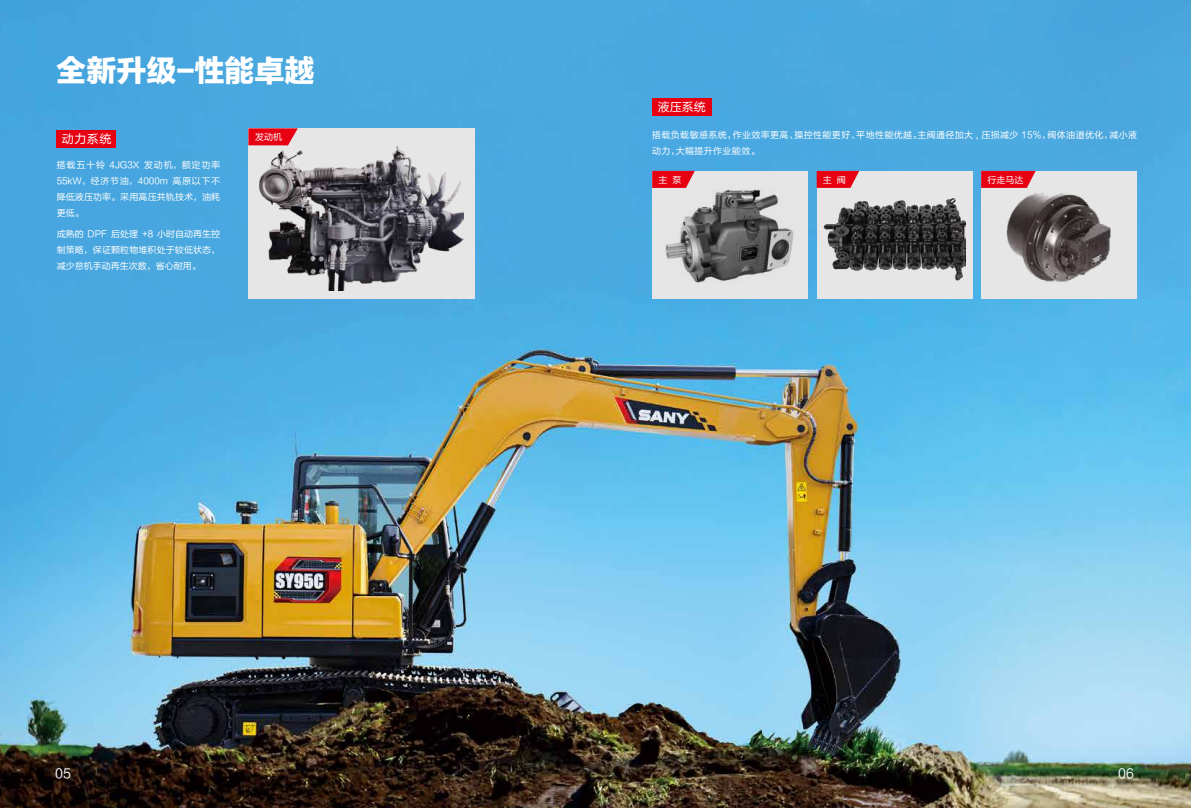
<style>
.page{position:relative;width:1191px;height:808px;background:#fff}
.page>*{position:absolute;margin:0;border:0;box-sizing:border-box;transform-origin:0 0}
.t1{font:30px "FZLTTHK GBK1 0";color:#fff}
.t2{font:13px "FZLTHK GBK1 0";color:#fff}
.t3{font:12px "FZLTHK GBK1 0";letter-spacing:.02em;color:#fff}
.t4{font:9px/16px "FZLTHK GBK1 0";letter-spacing:.015em;color:#fff;text-align:justify}
.t5{font:9px/16px "FZLTHK GBK1 0";letter-spacing:.04em;color:#fff}
</style>
<div class="page">
<img style="left:0;top:0;width:1191px;height:808px">
<div style="left:57px;top:130px;width:59px;height:17px;background:#e60012"></div>
<div style="left:248px;top:128px;width:227px;height:170px;background:#e6e6e6"></div>
<svg style="left:248px;top:128px;width:50px;height:17px"></svg>
<img style="left:0;top:258px;width:1px;height:489px">
<img style="left:260px;top:147px;width:204px;height:143px">
<div style="left:652px;top:99px;width:59px;height:17px;background:#e60012"></div>
<div style="left:652px;top:171px;width:156px;height:127px;background:#e6e6e6"></div>
<div style="left:816px;top:171px;width:156px;height:127px;background:#e6e6e6"></div>
<svg style="left:816px;top:171px;width:43px;height:17px"></svg>
<div style="left:981px;top:171px;width:156px;height:127px;background:#e6e6e6"></div>
<svg style="left:981px;top:171px;width:54px;height:17px"></svg>
<img style="left:1006px;top:193px;width:105px;height:89px">
<img style="left:823px;top:198px;width:142px;height:83px">
<img style="left:665px;top:189px;width:129px;height:94px">
<svg style="left:652px;top:171px;width:42px;height:17px"></svg>
<h1 class="t1" style="left:56px;top:54px;width:260px">全新升级-性能卓越</h1>
<h3 class="t3" style="left:62px;top:132px;width:51px">动力系统</h3>
<p class="t4" style="left:57px;top:157px;width:165px">搭载五十铃 4JG3X 发动机，额定功率55kW，经济节油，4000m 高原以下不降低液压功率。采用高压共轨技术，油耗更低。</p>
<p class="t4" style="left:57px;top:226px;width:165px">成熟的 DPF 后处理 +8 小时自动再生控制策略，保证颗粒物堆积处于较低状态，减少怠机手动再生次数，省心耐用。</p>
<p class="t4" style="left:255px;top:129px;width:29px">发动机</p>
<h3 class="t3" style="left:658px;top:100px;width:49px">液压系统</h3>
<p class="t5" style="left:652px;top:127px;width:486px">搭载负载敏感系统，作业效率更高、操控性能更好、平地性能优越。主阀通径加大 , 压损减少 15%，阀体油道优化，减小液动力，大幅提升作业能效。</p>
<p class="t4" style="left:658px;top:172px;width:24px">主 泵</p>
<p class="t4" style="left:823px;top:172px;width:24px">主 阀</p>
<p class="t4" style="left:987px;top:172px;width:37px">行走马达</p>
<h2 class="t2" style="left:55px;top:766px;width:17px">05</h2>
<h2 class="t2" style="left:1118px;top:766px;width:17px">06</h2>
</div>
